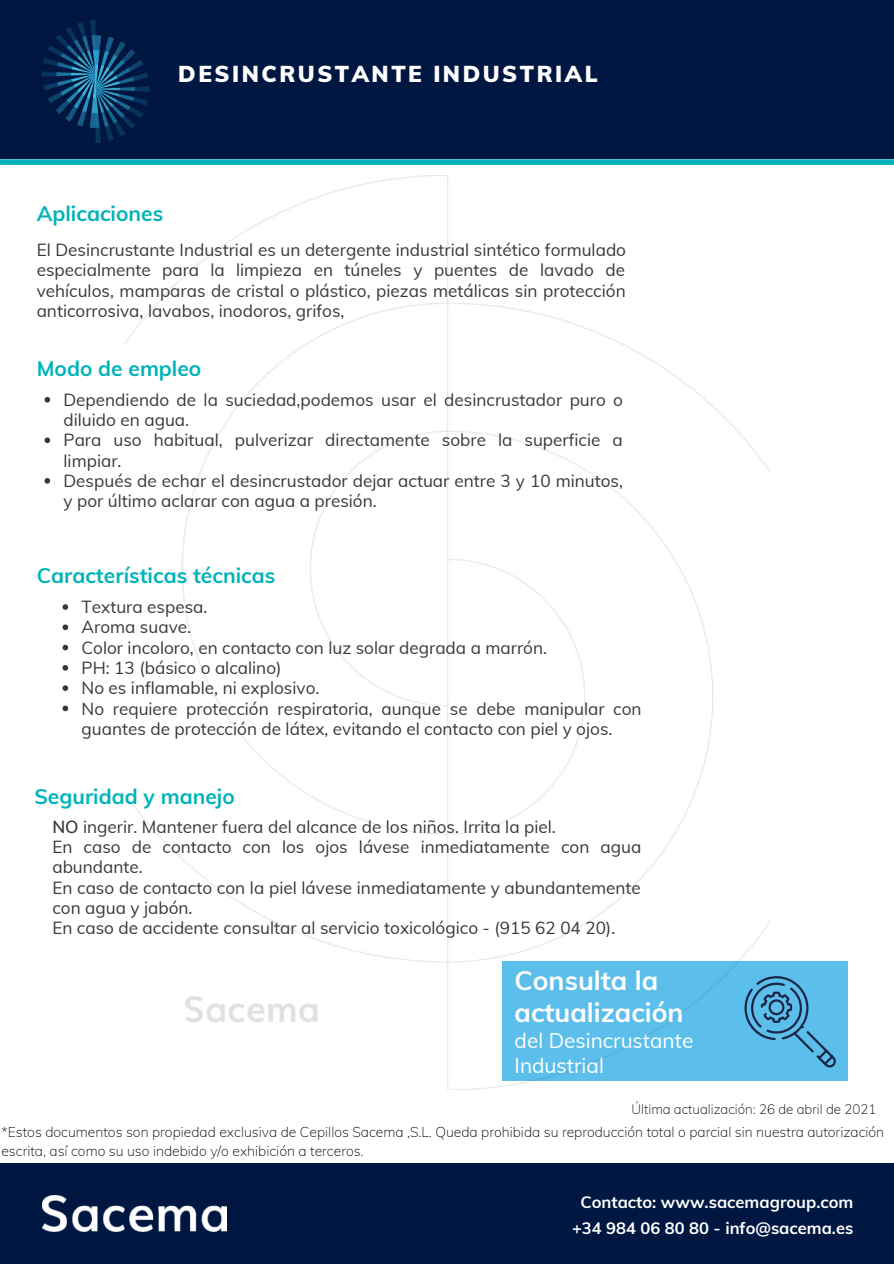
<style>
.page{position:relative;width:894px;height:1264px;background:#fff}
.page>*{position:absolute;margin:0;border:0;box-sizing:border-box;transform-origin:0 0}
.t1{font:700 26.55px/32.4px "Muli";color:#fff}
.t2{font:900 22.5px "Muli";letter-spacing:.11em;color:#fff}
.t3{font:700 21px "Muli";color:#00b3b9}
.t4{font:20.7px/24.6px "Muli";color:#fff}
.t5{font:17.1px/20.2px "Muli";color:#383838}
.t6{font:700 16.5px/26px "Muli";color:#fff;text-align:center}
.t7{font:200 13.95px/19.5px "Muli";color:#000}
.t8{font:200 13.35px "Muli";color:#000}
.s1{font-weight:600}
</style>
<div class="page">
<div style="left:0;top:0;width:893px;height:159px;background:#001742"></div>
<img style="left:42px;top:20px;width:108px;height:122px">
<div style="left:1px;top:159px;width:892px;height:6px;background:#00b3b9"></div>
<div style="left:0;top:1163px;width:893px;height:100px;background:#001742"></div>
<img style="left:42px;top:1195px;width:184px;height:36px">
<div style="left:502px;top:961px;width:345px;height:119px;background:#5cbfeb"></div>
<svg style="left:770px;top:976px;width:65px;height:91px"></svg>
<img style="left:124px;top:176px;width:646px;height:913px">
<svg style="left:44px;top:397px;width:6px;height:5px"></svg>
<svg style="left:44px;top:437px;width:6px;height:6px"></svg>
<svg style="left:44px;top:478px;width:6px;height:5px"></svg>
<svg style="left:62px;top:604px;width:6px;height:6px"></svg>
<svg style="left:62px;top:624px;width:6px;height:6px"></svg>
<svg style="left:62px;top:644px;width:6px;height:6px"></svg>
<svg style="left:62px;top:665px;width:6px;height:5px"></svg>
<svg style="left:62px;top:685px;width:6px;height:6px"></svg>
<svg style="left:62px;top:705px;width:6px;height:6px"></svg>
<h2 class="t2" style="left:178px;top:60px;width:421px">DESINCRUSTANTE INDUSTRIAL</h2>
<p class="t3" style="left:37px;top:200px;width:128px">Aplicaciones</p>
<p class="t5" style="left:37px;top:239px;width:590px;text-align:justify">El Desincrustante Industrial es un detergente industrial sintético formulado especialmente para la limpieza en túneles y puentes de lavado de vehículos, mamparas de cristal o plástico, piezas metálicas sin protección anticorrosiva, lavabos, inodoros, grifos,</p>
<p class="t3" style="left:37px;top:355px;width:166px">Modo de empleo</p>
<p class="t5" style="left:63px;top:389px;width:561px">Dependiendo de la suciedad,podemos usar el desincrustador puro o diluido en agua.<br>Para uso habitual, pulverizar directamente sobre la superficie a limpiar.<br>Después de echar el desincrustador dejar actuar entre 3 y 10 minutos, y por último aclarar con agua a presión.</p>
<p class="t3" style="left:37px;top:561px;width:240px">Características técnicas</p>
<p class="t5" style="left:81px;top:596px;width:561px">Textura espesa.<br>Aroma suave.<br>Color incoloro, en contacto con luz solar degrada a marrón.<br>PH: 13 (básico o alcalino)<br>No es inflamable, ni explosivo.<br>No requiere protección respiratoria, aunque se debe manipular con guantes de protección de látex, evitando el contacto con piel y ojos.</p>
<p class="t3" style="left:34px;top:783px;width:202px">Seguridad y manejo</p>
<p class="t5" style="left:52px;top:816px;width:590px"><span class="s1">NO</span> ingerir. Mantener fuera del alcance de los niños. Irrita la piel.<br>En caso de contacto con los ojos lávese inmediatamente con agua abundante.<br>En caso de contacto con la piel lávese inmediatamente y abundantemente con agua y jabón.<br>En caso de accidente consultar al servicio toxicológico - (915 62 04 20).</p>
<h1 class="t1" style="left:514px;top:963px;width:170px">Consulta la actualización</h1>
<p class="t4" style="left:514px;top:1027px;width:180px">del Desincrustante<br>Industrial</p>
<p class="t8" style="left:631px;top:1100px;width:246px">Última actualización: 26 de abril de 2021</p>
<p class="t7" style="left:1px;top:1121px;width:884px">*Estos documentos son propiedad exclusiva de Cepillos Sacema ,S.L. Queda prohibida su reproducción total o parcial sin nuestra autorización escrita, así como su uso indebido y/o exhibición a terceros.</p>
<p class="t6" style="left:572px;top:1188px;width:283px">Contacto: www.sacemagroup.com +34 984 06 80 80 - info@sacema.es</p>
</div>
